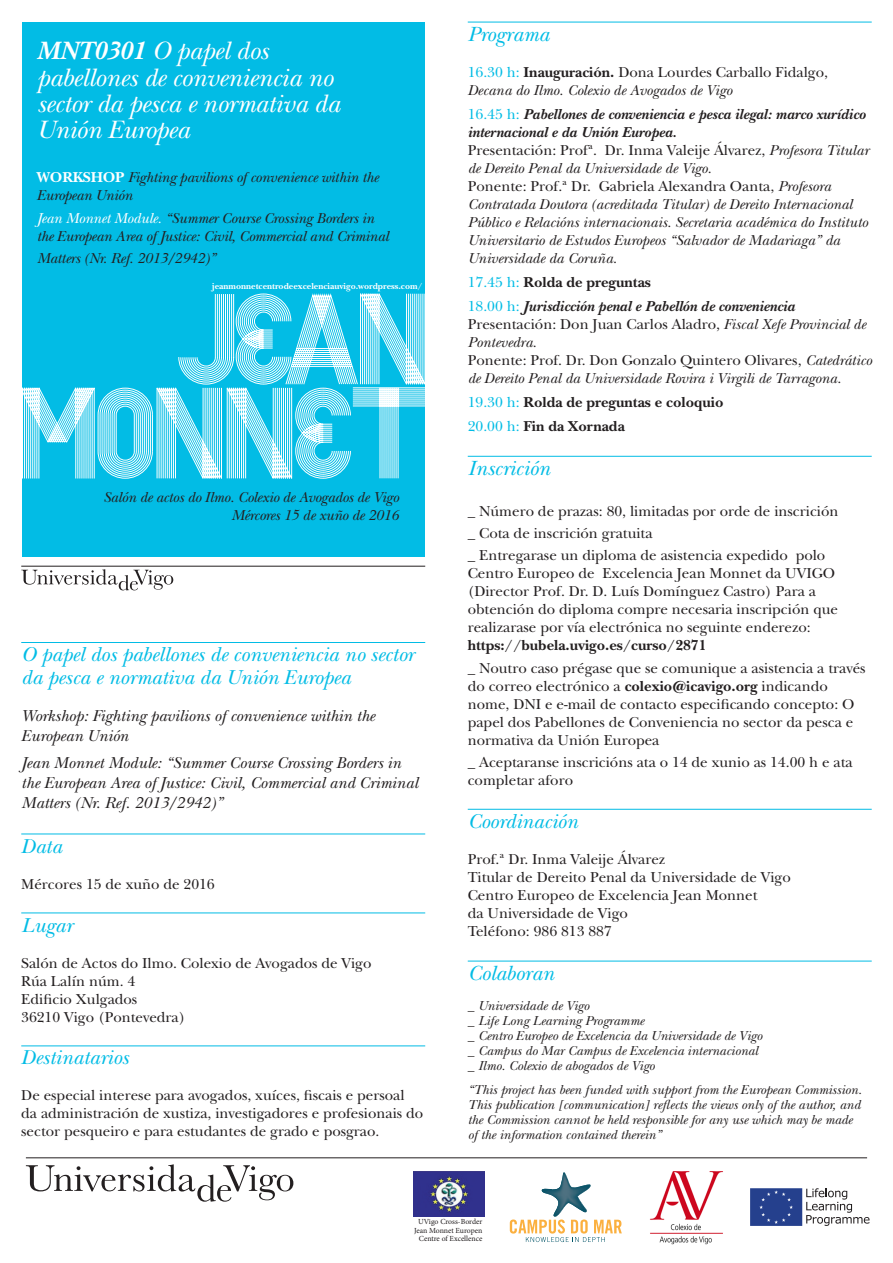
<style>
.page{position:relative;width:893px;height:1263px;background:#fff}
.page>*{position:absolute;margin:0;border:0;box-sizing:border-box;transform-origin:0 0}
.t1{font:italic 26.25px/26.2px "New Baskerville Std";letter-spacing:-.01em;color:#fff}
.t2{font:italic 21.45px "New Baskerville Std";color:#02bce5}
.t3{font:italic 21px/22.5px "New Baskerville Std";color:#02bce5}
.t4{font:italic 16.5px/19.8px "New Baskerville Std";color:#231f20}
.t5{font:15px/18px "New Baskerville Std";color:#231f20}
.t6{font:italic 15px/18px "New Baskerville Std";color:#231f20}
.t7{font:italic 700 15px/18px "New Baskerville Std";color:#231f20}
.t8{font:700 15px "New Baskerville Std";color:#231f20}
.t9{font:italic 13.5px/15px "New Baskerville Std";color:#231f20}
.t10{font:700 9px "New Baskerville Std";color:#fff}
.t11{font:7.8px "Minion Pro";color:#231f20}
.s1{font-weight:700}
.s2{font-weight:700;font-style:normal;color:#fff}
.s3{color:#fff}
.s4{font-style:normal;color:#02bce5}
.s5{font-weight:700;font-style:normal}
.s6{font-style:normal}
.s7{font-weight:400;font-style:normal;color:#02bce5}
.s8{font-weight:400;color:#02bce5}
.s9{font-weight:400;font-style:normal}
.s10{font-weight:400}
</style>
<div class="page">
<hr style="left:21px;top:642px;width:404px;height:1px;background:#02bce5">
<hr style="left:21px;top:833px;width:404px;height:1px;background:#02bce5">
<hr style="left:21px;top:912px;width:404px;height:1px;background:#02bce5">
<hr style="left:21px;top:1045px;width:404px;height:1px;background:#02bce5">
<hr style="left:468px;top:22px;width:404px;height:1px;background:#02bce5">
<hr style="left:468px;top:456px;width:404px;height:1px;background:#02bce5">
<hr style="left:468px;top:809px;width:404px;height:1px;background:#02bce5">
<hr style="left:468px;top:961px;width:404px;height:1px;background:#02bce5">
<hr style="left:21px;top:566px;width:404px;height:1px;background:#231f20">
<svg style="left:21px;top:569px;width:152px;height:21px"></svg>
<div style="left:23px;top:22px;width:402px;height:535px;background:#02bce5"></div>
<svg style="left:22px;top:293px;width:403px;height:186px"></svg>
<hr style="left:26px;top:1157px;width:841px;height:1px;background:#231f20">
<svg style="left:26px;top:1164px;width:267px;height:38px"></svg>
<svg style="left:750px;top:1188px;width:119px;height:38px"></svg>
<img style="left:413px;top:1171px;width:72px;height:46px">
<svg style="left:510px;top:1172px;width:112px;height:70px"></svg>
<img style="left:650px;top:1171px;width:73px;height:74px">
<p class="t1" style="left:37px;top:38px;width:304px"><span class="s1">MNT0301</span> O papel dos pabellones de conveniencia no sector da pesca e normativa da<br>Unión Europea</p>
<p class="t6" style="left:37px;top:168px;width:343px"><span class="s2">WORKSHOP</span> Fighting pavilions of convenience within the<br>European Unión</p>
<p class="t6" style="left:37px;top:210px;width:353px"><span class="s3">Jean Monnet Module.</span> “Summer Course Crossing Borders in the European Area of Justice: Civil, Commercial and Criminal</p>
<p class="t6" style="left:37px;top:249px;width:180px">Matters (Nr. Ref. 2013/2942)”</p>
<p class="t10" style="left:212px;top:281px;width:212px">jeanmonnetcentrodeexcelenciauvigo.wordpress.com/</p>
<p class="t6" style="left:104px;top:488px;width:297px">Salón de actos do Ilmo. Colexio de Avogados de Vigo</p>
<p class="t6" style="left:231px;top:506px;width:169px">Mércores 15 de xuño de 2016</p>
<p class="t3" style="left:21px;top:643px;width:394px">O papel dos pabellones de conveniencia no sector da pesca e normativa da Unión Europea</p>
<p class="t4" style="left:21px;top:706px;width:355px">Workshop: Fighting pavilions of convenience within the<br>European Unión</p>
<p class="t4" style="left:21px;top:753px;width:398px">Jean Monnet Module: “Summer Course Crossing Borders in the European Area of Justice: Civil, Commercial and Criminal<br>Matters (Nr. Ref. 2013/2942)”</p>
<p class="t3" style="left:21px;top:835px;width:42px">Data</p>
<p class="t5" style="left:21px;top:875px;width:195px">Mércores 15 de xuño de 2016</p>
<p class="t3" style="left:21px;top:914px;width:53px">Lugar</p>
<p class="t5" style="left:21px;top:954px;width:352px">Salón de Actos do Ilmo. Colexio de Avogados de Vigo</p>
<p class="t5" style="left:21px;top:972px;width:116px">Rúa Lalín núm. 4</p>
<p class="t5" style="left:21px;top:990px;width:118px">Edificio Xulgados</p>
<p class="t5" style="left:21px;top:1008px;width:166px">36210 Vigo (Pontevedra)</p>
<p class="t3" style="left:21px;top:1046px;width:109px">Destinatarios</p>
<p class="t5" style="left:21px;top:1087px;width:403px">De especial interese para avogados, xuíces, fiscais e persoal da administración de xustiza, investigadores e profesionais do sector pesqueiro e para estudantes de grado e posgrao.</p>
<p class="t2" style="left:468px;top:22px;width:83px">Programa</p>
<p class="t6" style="left:468px;top:64px;width:362px"><span class="s4">16.30 h:</span> <span class="s5">Inauguración.</span> <span class="s6">Dona Lourdes Carballo Fidalgo,<br></span>Decana do Ilmo. Colexio de Avogados de Vigo</p>
<p class="t7" style="left:468px;top:106px;width:399px"><span class="s7">16.45 h:</span> Pabellones de conveniencia e pesca ilegal: marco xurídico internacional e da Unión Europea.</p>
<p class="t6" style="left:468px;top:142px;width:402px"><span class="s6">Presentación: Profª. Dr. Inma Valeije Álvarez,</span> Profesora Titular de Dereito Penal da Universidade de Vigo.</p>
<p class="t6" style="left:468px;top:178px;width:402px"><span class="s6">Ponente: Prof.ª Dr. Gabriela Alexandra Oanta,</span> Profesora Contratada Doutora (acreditada Titular) de Dereito Internacional Público e Relacións internacionais. Secretaria académica do Instituto Universitario de Estudos Europeos “Salvador de Madariaga” da Universidade da Coruña.</p>
<p class="t8" style="left:468px;top:274px;width:185px"><span class="s8">17.45 h:</span> Rolda de preguntas</p>
<p class="t7" style="left:468px;top:298px;width:400px"><span class="s7">18.00 h:</span> Jurisdicción penal e Pabellón de conveniencia<br><span class="s9">Presentación: Don Juan Carlos Aladro,</span> <span class="s10">Fiscal Xefe Provincial de<br>Pontevedra.</span></p>
<p class="t6" style="left:468px;top:352px;width:405px"><span class="s6">Ponente: Prof. Dr. Don Gonzalo Quintero Olivares,</span> Catedrático de Dereito Penal da Universidade Rovira i Virgili de Tarragona.</p>
<p class="t8" style="left:468px;top:394px;width:257px"><span class="s8">19.30 h:</span> Rolda de preguntas e coloquio</p>
<p class="t8" style="left:468px;top:418px;width:159px"><span class="s8">20.00 h:</span> Fin da Xornada</p>
<p class="t2" style="left:468px;top:456px;width:84px">Inscrición</p>
<p class="t5" style="left:468px;top:502px;width:372px">_ Número de prazas: 80, limitadas por orde de inscrición</p>
<p class="t5" style="left:468px;top:524px;width:186px">_ Cota de inscrición gratuita</p>
<p class="t5" style="left:468px;top:547px;width:372px">_ Entregarase un diploma de asistencia expedido polo Centro Europeo de Excelencia Jean Monnet da UVIGO (Director Prof. Dr. D. Luís Domínguez Castro) Para a obtención do diploma compre necesaria inscripción que realizarase por vía electrónica no seguinte enderezo:</p>
<p class="t8" style="left:468px;top:637px;width:240px">https://bubela.uvigo.es/curso/2871</p>
<p class="t5" style="left:468px;top:659px;width:399px">_ Noutro caso prégase que se comunique a asistencia a través do correo electrónico a <span class="s1">colexio@icavigo.org</span> indicando nome, DNI e e-mail de contacto especificando concepto: O papel dos Pabellones de Conveniencia no sector da pesca e normativa da Unión Europea</p>
<p class="t5" style="left:468px;top:753px;width:386px">_ Aceptaranse inscricións ata o 14 de xunio as 14.00 h e ata completar aforo</p>
<p class="t3" style="left:468px;top:810px;width:112px">Coordinación</p>
<p class="t5" style="left:468px;top:850px;width:199px">Prof.ª Dr. Inma Valeije Álvarez</p>
<p class="t5" style="left:468px;top:868px;width:325px">Titular de Dereito Penal da Universidade de Vigo</p>
<p class="t5" style="left:468px;top:886px;width:291px">Centro Europeo de Excelencia Jean Monnet</p>
<p class="t5" style="left:468px;top:904px;width:162px">da Universidade de Vigo</p>
<p class="t5" style="left:468px;top:922px;width:145px">Teléfono: 986 813 887</p>
<p class="t2" style="left:468px;top:960px;width:88px">Colaboran</p>
<p class="t9" style="left:468px;top:998px;width:123px">_ Universidade de Vigo</p>
<p class="t9" style="left:468px;top:1013px;width:178px">_ Life Long Learning Programme</p>
<p class="t9" style="left:468px;top:1028px;width:296px">_ Centro Europeo de Excelencia da Universidade de Vigo</p>
<p class="t9" style="left:468px;top:1043px;width:292px">_ Campus do Mar Campus de Excelencia internacional</p>
<p class="t9" style="left:468px;top:1058px;width:188px">_ Ilmo. Colexio de abogados de Vigo</p>
<p class="t9" style="left:468px;top:1082px;width:396px">“This project has been funded with support from the European Commission.<br>This publication [communication] reflects the views only of the author, and</p>
<p class="t9" style="left:468px;top:1112px;width:386px">the Commission cannot be held responsible for any use which may be made</p>
<p class="t9" style="left:468px;top:1127px;width:195px">of the information contained therein”</p>
<p class="t11" style="left:418px;top:1216px;width:66px">UVigo Cross-Border</p>
<p class="t11" style="left:414px;top:1225px;width:70px">Jean Monnet Europen</p>
<p class="t11" style="left:419px;top:1233px;width:65px">Centre of Excellence</p>
</div>
